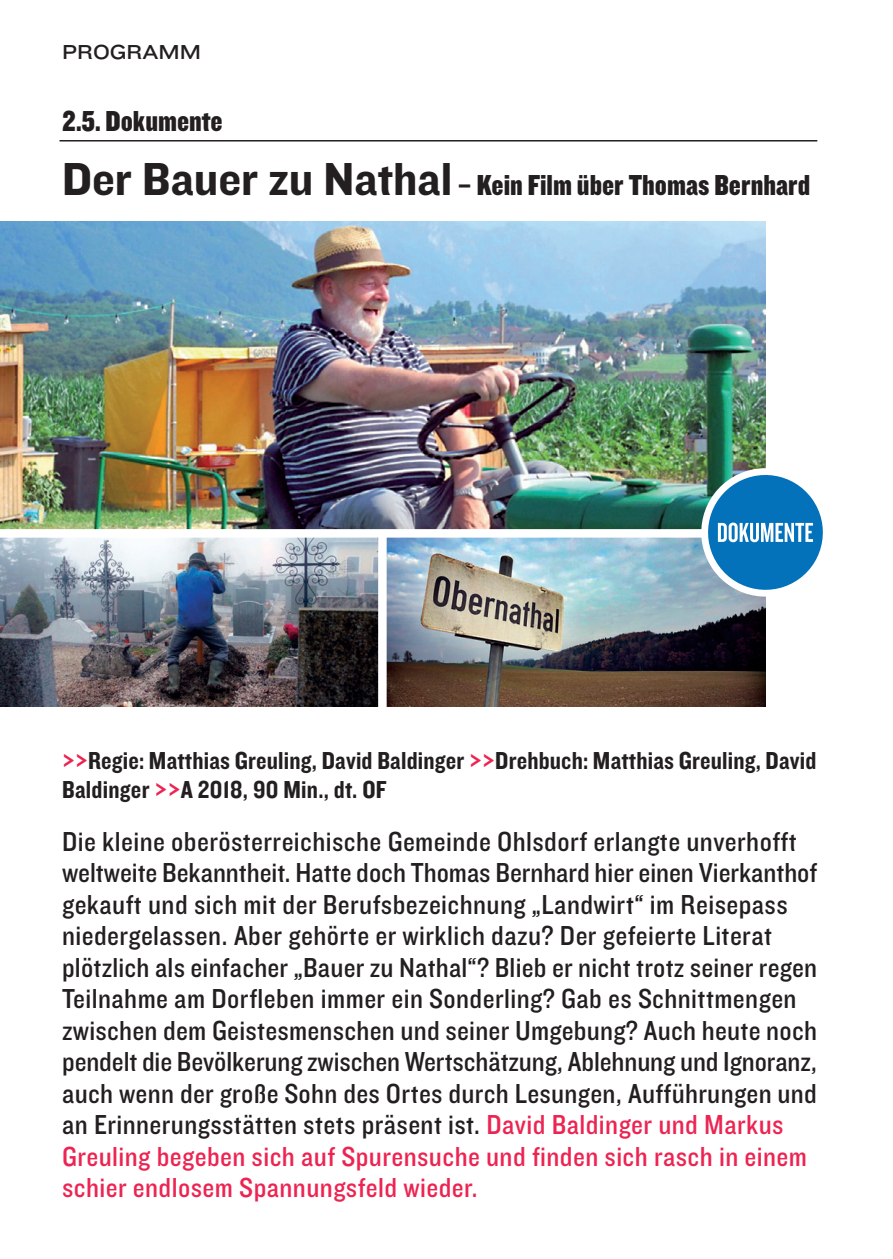
<style>
.page{position:relative;width:893px;height:1259px;background:#fff}
.page>*{position:absolute;margin:0;border:0;box-sizing:border-box;transform-origin:0 0}
.t1{font:30px "Knockout HTF70 Full Welterwt";color:#231f20}
.t2{font:28.5px/31.5px "Knockout HTF30 Junior Welterwt";letter-spacing:.015em;color:#231f20}
.t3{font:25.5px/28.5px "Knockout HTF50 Welterweight";letter-spacing:.005em;color:#231f20}
.t4{font:21px "Knockout HTF33 Junior Heviwt";color:#231f20}
.s1{font-family:"Knockout HTF51 Middleweight";font-size:48px}
.s2{color:#ed2452}
</style>
<div class="page">
<img style="left:0;top:221px;width:765px;height:308px">
<img style="left:0;top:537px;width:378px;height:169px">
<img style="left:387px;top:537px;width:378px;height:169px">
<hr style="left:60px;top:140px;width:757px;height:1px;background:#231f20">
<svg style="left:693px;top:459px;width:130px;height:146px"></svg>
<p class="t4" style="left:62px;top:45px;width:140px">PROGRAMM</p>
<p class="t1" style="left:62px;top:110px;width:162px">2.5. Dokumente</p>
<p class="t1" style="left:62px;top:174px;width:750px"><span class="s1">Der Bauer zu Nathal</span> – Kein Film über Thomas Bernhard</p>
<p class="t3" style="left:62px;top:748px;width:756px"><span class="s2">&gt;&gt;</span>Regie: Matthias Greuling, David Baldinger <span class="s2">&gt;&gt;</span>Drehbuch: Matthias Greuling, David<br>Baldinger <span class="s2">&gt;&gt;</span>A 2018, 90 Min., dt. OF</p>
<p class="t2" style="left:62px;top:827px;width:757px">Die kleine oberösterreichische Gemeinde Ohlsdorf erlangte unverhofft weltweite Bekanntheit. Hatte doch Thomas Bernhard hier einen Vierkanthof gekauft und sich mit der Berufsbezeichnung „Landwirt“ im Reisepass niedergelassen. Aber gehörte er wirklich dazu? Der gefeierte Literat plötzlich als einfacher „Bauer zu Nathal“? Blieb er nicht trotz seiner regen Teilnahme am Dorfleben immer ein Sonderling? Gab es Schnittmengen zwischen dem Geistesmenschen und seiner Umgebung? Auch heute noch pendelt die Bevölkerung zwischen Wertschätzung, Ablehnung und Ignoranz, auch wenn der große Sohn des Ortes durch Lesungen, Aufführungen und an Erinnerungsstätten stets präsent ist. <span class="s2">David Baldinger und Markus Greuling begeben sich auf Spurensuche und finden sich rasch in einem schier endlosem Spannungsfeld wieder.</span></p>
</div>
